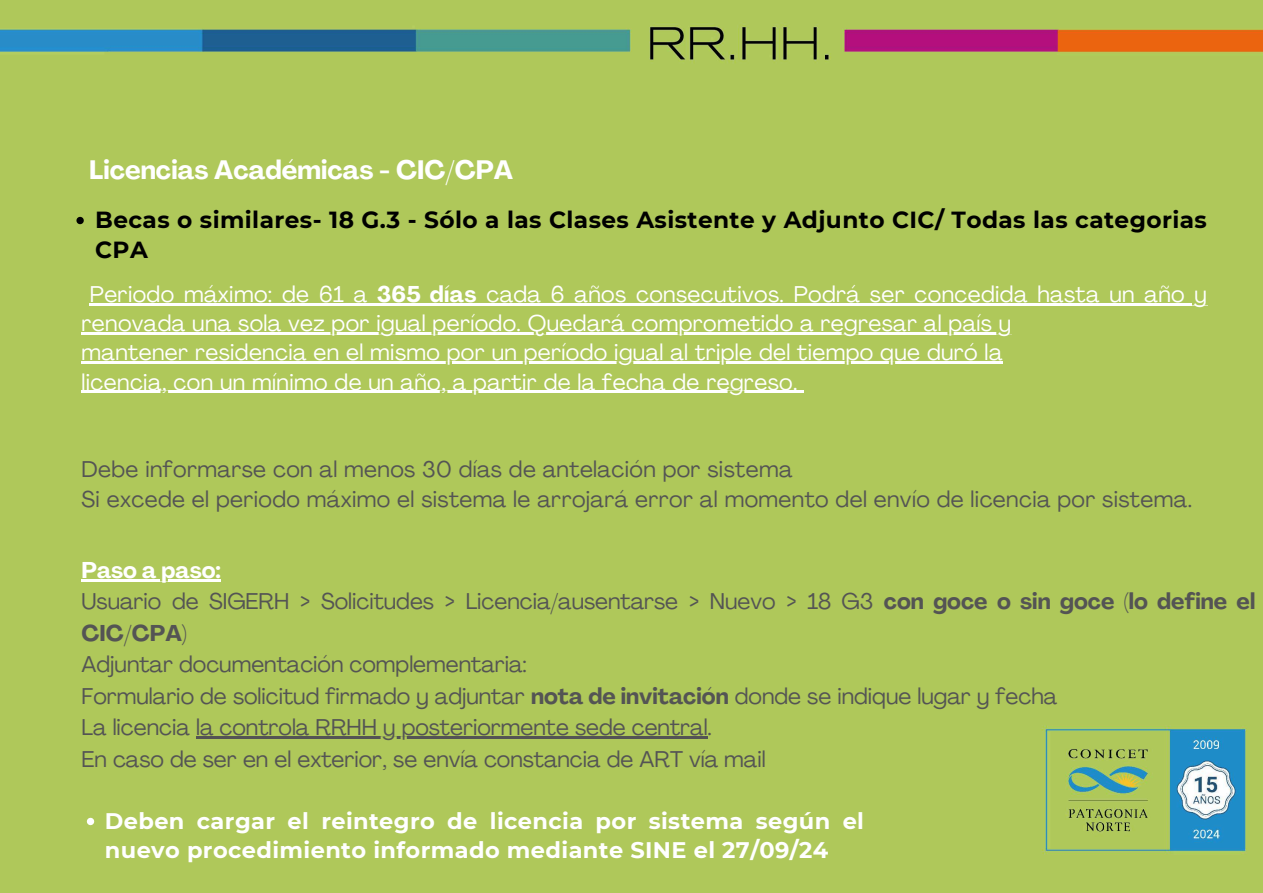
<style>
.page{position:relative;width:1263px;height:893px;background:#afc85a}
.page>*{position:absolute;margin:0;border:0;box-sizing:border-box;transform-origin:0 0}
.t1{font:700 26.25px "Agrandir";color:#fff}
.t2{font:700 23.25px/29.8px "Montserrat";letter-spacing:.015em;color:#000}
.t3{font:22.5px/31.5px "Agrandir";color:#545454}
.t4{font:22.5px/29.2px "Agrandir";letter-spacing:.015em;color:#fff}
.t5{font:700 22.5px/29.2px "Montserrat";letter-spacing:.02em;color:#fff}
.s1{font-weight:700}
.s2{font-weight:700;color:#fff}
</style>
<div class="page">
<hr style="left:82px;top:579px;width:139px;height:2px;background:#fff">
<hr style="left:196px;top:736px;width:512px;height:2px;background:#545454">
<hr style="left:90px;top:303px;width:287px;height:2px;background:#fff">
<hr style="left:377px;top:303px;width:100px;height:2px;background:#fff">
<hr style="left:477px;top:303px;width:730px;height:2px;background:#fff">
<hr style="left:82px;top:332px;width:929px;height:2px;background:#fff">
<hr style="left:82px;top:361px;width:921px;height:3px;background:#fff">
<hr style="left:82px;top:391px;width:716px;height:2px;background:#fff">
<svg style="left:798px;top:391px;width:6px;height:2px"></svg>
<svg style="left:76px;top:217px;width:8px;height:7px"></svg>
<svg style="left:87px;top:818px;width:7px;height:7px"></svg>
<p class="t1" style="left:89px;top:159px;width:425px">Licencias Académicas - CIC/CPA</p>
<p class="t2" style="left:95px;top:205px;width:1113px">Becas o similares- 18 G.3 - Sólo a las Clases Asistente y Adjunto CIC/ Todas las categorias<br>CPA</p>
<p class="t4" style="left:82px;top:281px;width:1127px;text-indent:8px">Periodo máximo: de 61 a <span class="s1">365 días</span> cada 6 años consecutivos. Podrá ser concedida hasta un año y renovada una sola vez por igual período. Quedará comprometido a regresar al país y<br>mantener residencia en el mismo por un período igual al triple del tiempo que duró la<br>licencia, con un mínimo de un año, a partir de la fecha de regreso.</p>
<p class="t3" style="left:82px;top:457px;width:1112px;line-height:29.2px">Debe informarse con al menos 30 días de antelación por sistema<br>Si excede el periodo máximo el sistema le arrojará error al momento del envío de licencia por sistema.</p>
<p class="t3" style="left:82px;top:556px;width:1175px"><span class="s2">Paso a paso:<br></span>Usuario de SIGERH &gt; Solicitudes &gt; Licencia/ausentarse &gt; Nuevo &gt; 18 G3 <span class="s1">con goce o sin goce (lo define el<br>CIC/CPA)</span></p>
<p class="t3" style="left:82px;top:651px;width:977px">Adjuntar documentación complementaria:<br>Formulario de solicitud firmado y adjuntar <span class="s1">nota de invitación</span> donde se indique lugar y fecha La licencia la controla RRHH y posteriormente sede central.<br>En caso de ser en el exterior, se envía constancia de ART vía mail</p>
<p class="t5" style="left:105px;top:806px;width:761px">Deben cargar el reintegro de licencia por sistema según el nuevo procedimiento informado mediante SINE el 27/09/24</p>
</div>
